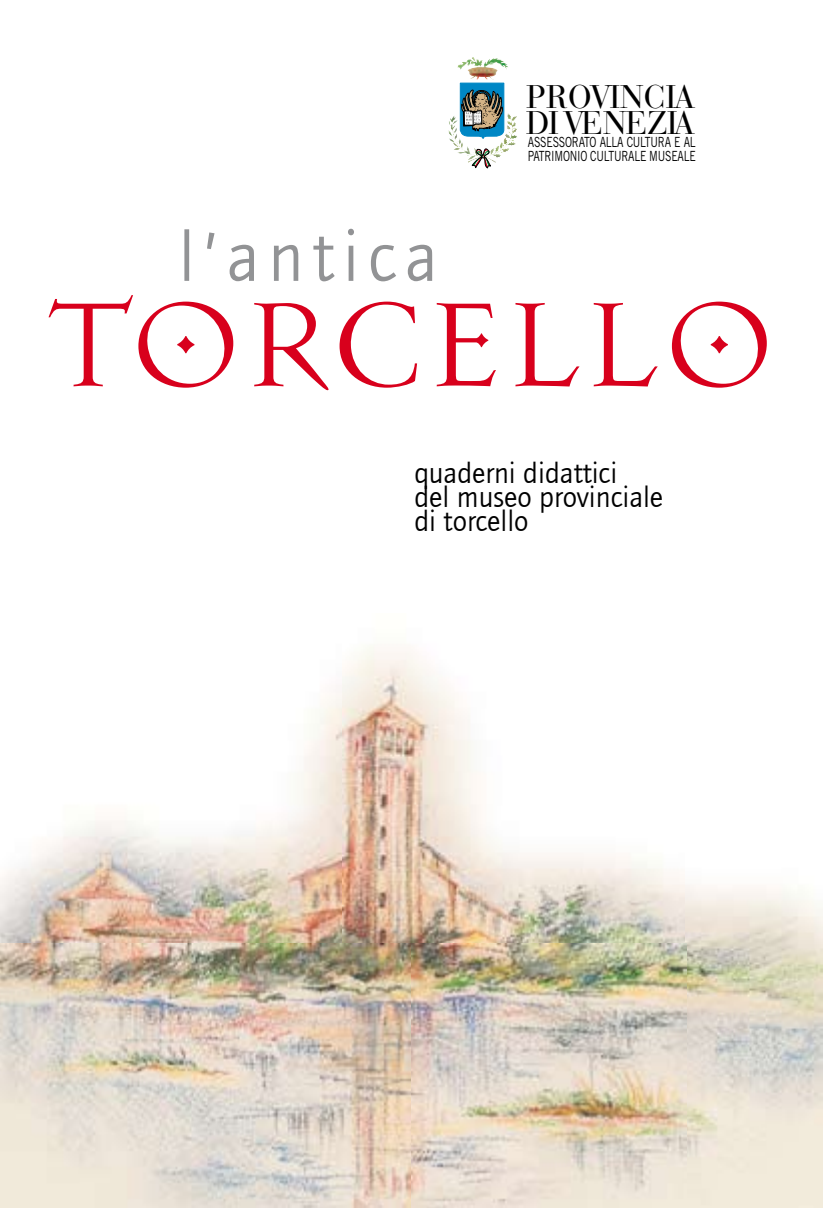
<style>
.page{position:relative;width:823px;height:1208px;background:#fff}
.page>*{position:absolute;margin:0;border:0;box-sizing:border-box;transform-origin:0 0}
.t1{font:132px "Manson Alternate";color:#d8001c}
.t2{font:72px "Foundry Journal";letter-spacing:.12em;color:#929395}
.t3{font:32.4px/26px "Bauer Bodoni";letter-spacing:-.025em;color:#000}
.t4{font:30px/24px "Foundry Journal";color:#000}
.t5{font:14px/14px "Trade Gothic";letter-spacing:-.02em;color:#000;scale:.75 1}
</style>
<div class="page">
<img style="left:0;top:645px;width:822px;height:563px">
<img style="left:448px;top:115px;width:15px;height:35px">
<svg style="left:460px;top:83px;width:43px;height:59px"></svg>
<img style="left:461px;top:89px;width:42px;height:42px">
<img style="left:467px;top:62px;width:37px;height:18px">
<svg style="left:471px;top:148px;width:19px;height:20px"></svg>
<h3 class="t3" style="left:526px;top:84px;width:171px">PROVINCIA<br>DIVENEZIA</h3>
<p class="t5" style="left:527px;top:135px;width:225px">ASSESSORATO ALLA CULTURA E AL<br>PATRIMONIO CULTURALE MUSEALE</p>
<h2 class="t2" style="left:178px;top:218px;width:260px">l’antica</h2>
<h1 class="t1" style="left:46px;top:267px;width:732px">TORCELLO</h1>
<h3 class="t4" style="left:414px;top:462px;width:250px">quaderni didattici<br>del museo provinciale di torcello</h3>
</div>
